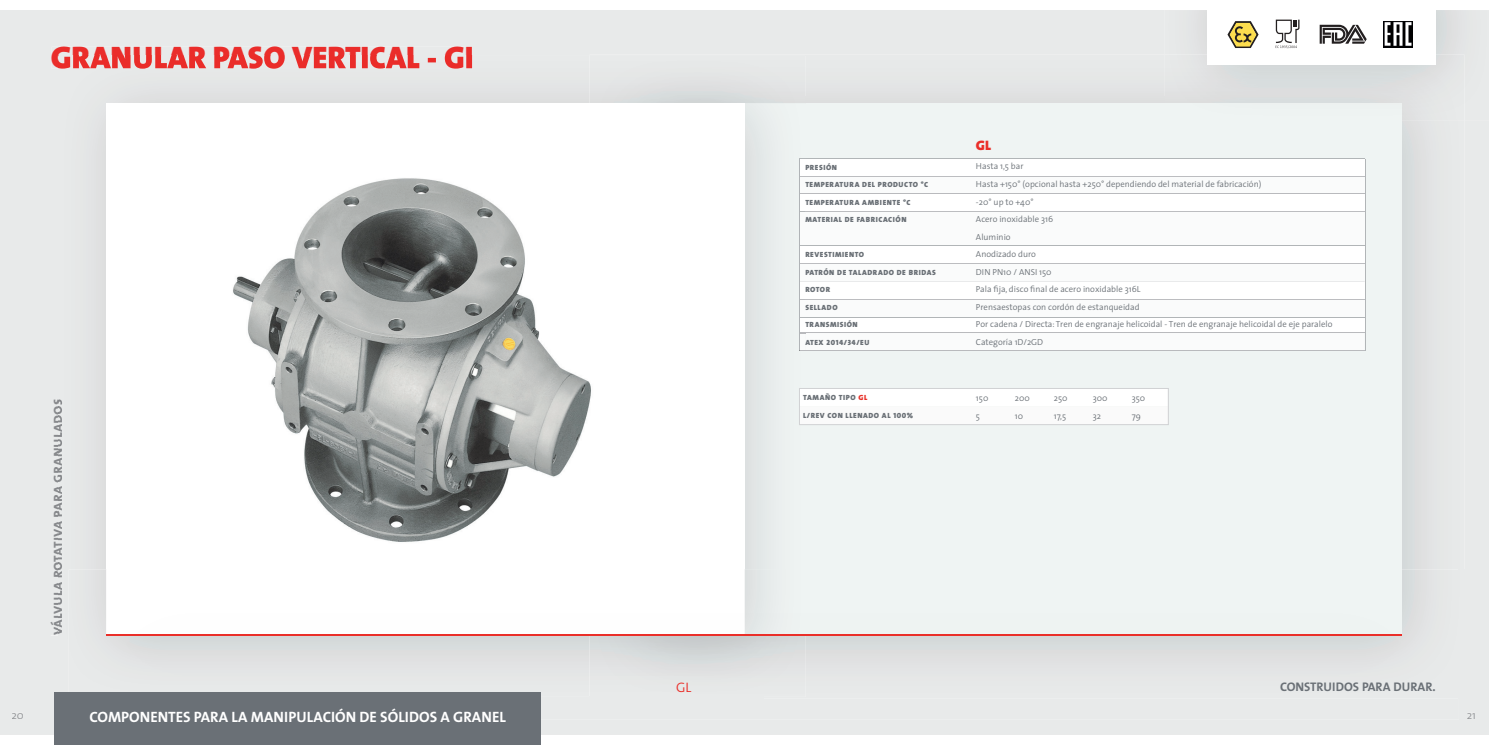
<style>
.page{position:relative;width:1489px;height:745px;background:#fff}
.page>*{position:absolute;margin:0;border:0;box-sizing:border-box;transform-origin:0 0}
.t1{font:31.25px "The Sans Black Caps";color:#ea2d2b}
.t2{font:15px "The Sans Bold Caps";color:#fff}
.t3{font:15px "The Sans Bold Caps";color:#87898c}
.t4{font:300 13.75px "The Sans";color:#ea2f29}
.t5{font:13.75px "The Sans Black Caps";color:#ea2f29}
.t6{font:12.5px "The Sans Bold Caps";color:#6a7076}
.t7{font:300 11.25px "The Sans";color:#87898c}
.t8{font:300 8.75px/17.5px "The Sans";color:#6a7076}
.t9{font:7.5px "The Sans Black Caps";letter-spacing:.075em;color:#6a7076}
.s1{color:#e83129}
</style>
<div class="page">
<div style="left:0;top:10px;width:1488px;height:724px;background:#e8eaea"></div>
<div style="left:52px;top:47px;width:420px;height:22px;background:#e8eaea"></div>
<div style="left:589px;top:55px;width:575px;height:42px;background:#e6e7e7"></div>
<div style="left:805px;top:97px;width:359px;height:6px;background:#dddede"></div>
<img style="left:1401px;top:120px;width:63px;height:449px">
<img style="left:1372px;top:569px;width:92px;height:128px">
<div style="left:638px;top:103px;width:763px;height:532px;background:#eff4f3"></div>
<div style="left:51px;top:399px;width:8px;height:236px;background:#e8eaea"></div>
<div style="left:59px;top:56px;width:530px;height:85px;background:#e4e6e6"></div>
<div style="left:59px;top:141px;width:47px;height:470px;background:#e4e6e6"></div>
<img style="left:59px;top:611px;width:10px;height:80px">
<img style="left:589px;top:56px;width:216px;height:47px">
<img style="left:744px;top:103px;width:61px;height:466px">
<img style="left:59px;top:399px;width:3px;height:236px">
<img style="left:59px;top:56px;width:413px;height:13px">
<div style="left:106px;top:103px;width:638px;height:532px;background:#fff"></div>
<img style="left:233px;top:178px;width:358px;height:364px">
<div style="left:541px;top:696px;width:917px;height:22px;background:#e8eaea"></div>
<img style="left:763px;top:635px;width:609px;height:62px">
<img style="left:589px;top:696px;width:174px;height:1px">
<img style="left:69px;top:569px;width:520px;height:127px">
<img style="left:589px;top:635px;width:216px;height:61px">
<img style="left:106px;top:569px;width:483px;height:64px">
<hr style="left:106px;top:633px;width:1295px;height:2px;background:#ea2f29">
<div style="left:799px;top:159px;width:565px;height:17px;background:#fff"></div>
<div style="left:805px;top:211px;width:559px;height:34px;background:#fafbfb"></div>
<img style="left:800px;top:212px;width:5px;height:33px">
<div style="left:805px;top:299px;width:559px;height:18px;background:#fafbfb"></div>
<img style="left:800px;top:300px;width:5px;height:17px">
<div style="left:805px;top:263px;width:559px;height:18px;background:#fafbfb"></div>
<img style="left:800px;top:264px;width:5px;height:17px">
<div style="left:799px;top:193px;width:565px;height:18px;background:#fff"></div>
<div style="left:799px;top:246px;width:565px;height:17px;background:#fff"></div>
<div style="left:799px;top:281px;width:565px;height:18px;background:#fff"></div>
<div style="left:799px;top:317px;width:565px;height:15px;background:#fff"></div>
<div style="left:801px;top:390px;width:365px;height:32px;background:#fcfcfc"></div>
<div style="left:799px;top:388px;width:369px;height:36px;border:1px solid #d1d2d4"></div>
<hr style="left:805px;top:158px;width:559px;height:1px;background:#b1b5b7">
<hr style="left:805px;top:211px;width:559px;height:1px;background:#b1b5b7">
<hr style="left:805px;top:299px;width:559px;height:1px;background:#b9babd">
<svg style="left:800px;top:176px;width:564px;height:18px"></svg>
<hr style="left:805px;top:245px;width:559px;height:1px;background:#b1b5b7">
<hr style="left:799px;top:263px;width:565px;height:1px;background:#bcbdc0">
<svg style="left:800px;top:281px;width:564px;height:1px"></svg>
<hr style="left:805px;top:317px;width:559px;height:1px;background:#b1b5b7">
<div style="left:1467px;top:712px;width:7px;height:6px;background:#e8eaea"></div>
<div style="left:12px;top:712px;width:11px;height:6px;background:#e8eaea"></div>
<img style="left:1164px;top:10px;width:324px;height:110px">
<img style="left:1164px;top:55px;width:300px;height:65px">
<img style="left:1164px;top:103px;width:237px;height:17px">
<div style="left:1206px;top:0;width:229px;height:64px;background:#fff"></div>
<svg style="left:1275px;top:20px;width:24px;height:29px"></svg>
<svg style="left:1227px;top:21px;width:31px;height:27px"></svg>
<svg style="left:1319px;top:25px;width:47px;height:19px"></svg>
<img style="left:1383px;top:21px;width:29px;height:27px">
<img style="left:799px;top:159px;width:1px;height:173px">
<svg style="left:798px;top:332px;width:566px;height:19px"></svg>
<hr style="left:1364px;top:159px;width:1px;height:191px;background:#b1b5b7">
<div style="left:54px;top:691px;width:487px;height:53px;background:#6a7076"></div>
<h1 class="t1" style="left:51px;top:31px;width:424px">GRANULAR PASO VERTICAL - GI</h1>
<h2 class="t3" style="left:44px;top:635px;width:238px;rotate:-90deg">válvula rotativa para granulados</h2>
<h3 class="t4" style="left:676px;top:675px;width:17px">GL</h3>
<p class="t9" style="left:805px;top:161px;width:33px">PRESIÓN</p>
<p class="t9" style="left:805px;top:178px;width:124px">TEMPERATURA DEL PRODUCTO °C</p>
<p class="t9" style="left:805px;top:196px;width:107px">TEMPERATURA AMBIENTE °C</p>
<p class="t9" style="left:805px;top:213px;width:103px">MATERIAL DE FABRICACIÓN</p>
<p class="t9" style="left:805px;top:248px;width:60px">REVESTIMIENTO</p>
<p class="t9" style="left:805px;top:266px;width:132px">PATRÓN DE TALADRADO DE BRIDAS</p>
<p class="t9" style="left:805px;top:283px;width:26px">ROTOR</p>
<p class="t9" style="left:805px;top:301px;width:34px">SELLADO</p>
<p class="t9" style="left:805px;top:318px;width:54px">TRANSMISIÓN</p>
<p class="t9" style="left:805px;top:336px;width:65px">ATEX 2014/34/EU</p>
<h3 class="t5" style="left:975px;top:133px;width:17px">GL</h3>
<p class="t8" style="left:975px;top:157px;width:358px">Hasta 1,5 bar<br>Hasta +150° (opcional hasta +250° dependiendo del material de fabricación)<br>-20° up to +40°<br>Acero inoxidable 316<br>Aluminio<br>Anodizado duro<br>DIN PN10 / ANSI 150<br>Pala fija, disco final de acero inoxidable 316L<br>Prensaestopas con cordón de estanqueidad<br>Por cadena / Directa: Tren de engranaje helicoidal - Tren de engranaje helicoidal de eje paralelo Categoría 1D/2GD</p>
<p class="t9" style="left:803px;top:391px;width:66px">TAMAÑO TIPO <span class="s1">GL</span></p>
<p class="t8" style="left:975px;top:388px;width:14px">150</p>
<p class="t8" style="left:1014px;top:388px;width:16px">200</p>
<p class="t8" style="left:1053px;top:388px;width:15px">250</p>
<p class="t8" style="left:1092px;top:388px;width:16px">300</p>
<p class="t8" style="left:1131px;top:388px;width:15px">350</p>
<p class="t9" style="left:803px;top:409px;width:111px">L/REV CON LLENADO AL 100%</p>
<p class="t8" style="left:975px;top:406px;width:6px">5</p>
<p class="t8" style="left:1014px;top:406px;width:10px">10</p>
<p class="t8" style="left:1053px;top:406px;width:14px">17,5</p>
<p class="t8" style="left:1092px;top:406px;width:10px">32</p>
<p class="t8" style="left:1131px;top:406px;width:11px">79</p>
<h3 class="t6" style="left:1279px;top:676px;width:157px">CONSTRUIDOS PARA DURAR.</h3>
<p class="t7" style="left:12px;top:705px;width:14px">20</p>
<h2 class="t2" style="left:89px;top:704px;width:418px">COMPONENTES PARA LA MANIPULACIÓN DE SÓLIDOS A GRANEL</h2>
<p class="t7" style="left:1466px;top:705px;width:11px">21</p>
</div>
